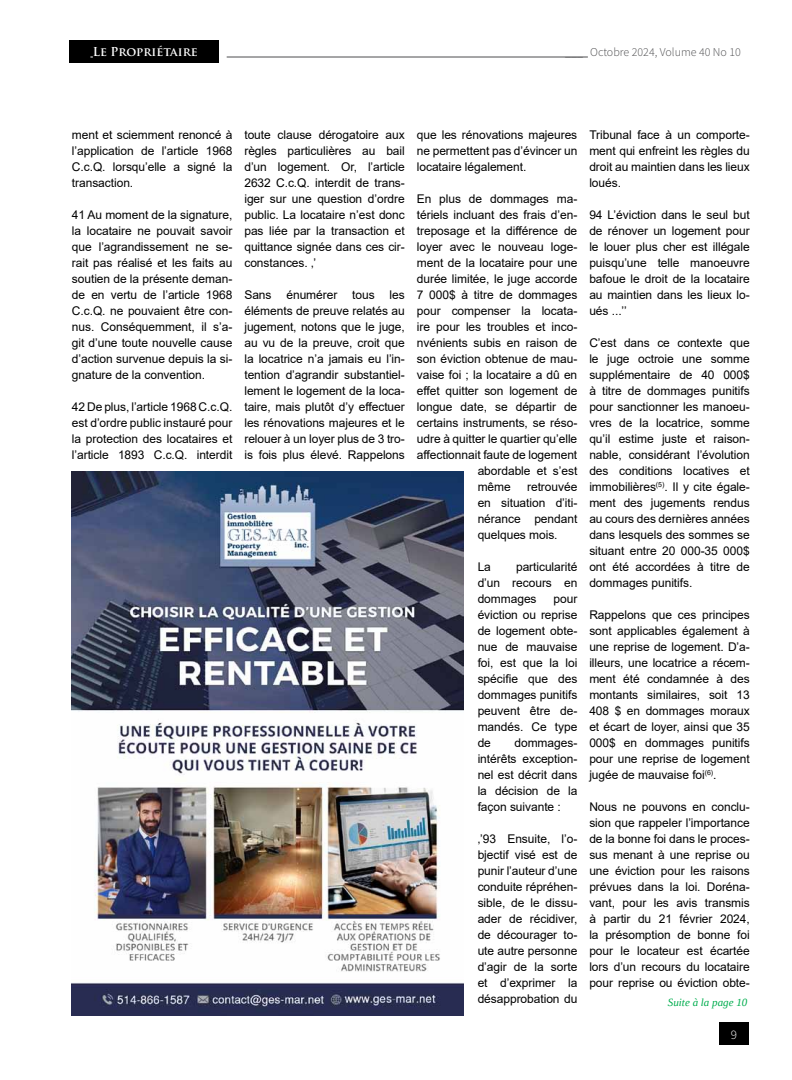
<style>
.page{position:relative;width:792px;height:1080px;background:#fff}
.page>*{position:absolute;margin:0;border:0;box-sizing:border-box;transform-origin:0 0}
.t1{font:300 13px "Source Sans Pro";color:#fff}
.t2{font:12px/16px "Arial";letter-spacing:-.005em;color:#000;text-align:justify}
.t3{font:300 12px "Source Sans Pro";color:#4d4d4f}
.t4{font:700 12px "Trajan Pro";color:#fff}
.t5{font:italic 11px "Liberation Serif";color:#00ad4e}
</style>
<div class="page">
<img style="left:71px;top:471px;width:392px;height:545px">
<hr style="left:227px;top:57px;width:361px;height:1px;background:#4d4d4f">
<div style="left:719px;top:1023px;width:30px;height:22px;background:#000"></div>
<div style="left:69px;top:40px;width:150px;height:23px;background:#000"></div>
<p class="t4" style="left:93px;top:44px;width:107px">Le Propriétaire</p>
<p class="t3" style="left:565px;top:44px;width:177px">___ Octobre 2024, Volume 40 No 10</p>
<p class="t2" style="left:72px;top:127px;width:162px">ment et sciemment renoncé à l’application de l’article 1968<br>C.c.Q. lorsqu’elle a signé la transaction.</p>
<p class="t2" style="left:72px;top:207px;width:162px">41 Au moment de la signature, la locataire ne pouvait savoir que l’agrandissement ne se&shy;rait pas réalisé et les faits au soutien de la présente deman&shy;de en vertu de l’article 1968<br>C.c.Q. ne pouvaient être con&shy;nus. Conséquemment, il s’a&shy;git d’une toute nouvelle cause d’action survenue depuis la si&shy;gnature de la convention.</p>
<p class="t2" style="left:72px;top:399px;width:162px">42 De plus, l’article 1968 C.c.Q. est d’ordre public instauré pour la protection des locataires et l’article 1893 C.c.Q. interdit</p>
<p class="t2" style="left:244px;top:127px;width:162px">toute clause dérogatoire aux règles particulières au bail d’un logement. Or, l’article 2632 C.c.Q. interdit de trans&shy;iger sur une question d’ordre public. La locataire n’est donc pas liée par la transaction et quittance signée dans ces cir&shy;constances. ‚’</p>
<p class="t2" style="left:244px;top:287px;width:162px">Sans énumérer tous les éléments de preuve relatés au jugement, notons que le juge, au vu de la preuve, croit que la locatrice n’a jamais eu l’in&shy;tention d’agrandir substantiel&shy;lement le logement de la loca&shy;taire, mais plutôt d’y effectuer les rénovations majeures et le relouer à un loyer plus de 3 tro&shy;is fois plus élevé. Rappelons</p>
<p class="t2" style="left:417px;top:127px;width:162px">que les rénovations majeures ne permettent pas d’évincer un locataire légalement.</p>
<p class="t2" style="left:417px;top:191px;width:162px">En plus de dommages ma-</p>
<p class="t2" style="left:417px;top:207px;width:162px">tériels incluant des frais d’en-</p>
<p class="t2" style="left:417px;top:223px;width:162px">treposage et la différence de</p>
<p class="t2" style="left:417px;top:239px;width:162px">loyer avec le nouveau loge-</p>
<p class="t2" style="left:417px;top:255px;width:162px">ment de la locataire pour une</p>
<p class="t2" style="left:417px;top:271px;width:162px">durée limitée, le juge accorde</p>
<p class="t2" style="left:417px;top:287px;width:162px">7 000$ à titre de dommages</p>
<p class="t2" style="left:417px;top:303px;width:162px">pour compenser la locata-</p>
<p class="t2" style="left:417px;top:319px;width:162px">ire pour les troubles et inco-</p>
<p class="t2" style="left:417px;top:335px;width:162px">nvénients subis en raison de</p>
<p class="t2" style="left:417px;top:351px;width:162px">son éviction obtenue de mau-</p>
<p class="t2" style="left:417px;top:367px;width:162px">vaise foi ; la locataire a dû en</p>
<p class="t2" style="left:417px;top:383px;width:162px">effet quitter son logement de</p>
<p class="t2" style="left:417px;top:399px;width:162px">longue date, se départir de</p>
<p class="t2" style="left:417px;top:415px;width:162px">certains instruments, se réso-</p>
<p class="t2" style="left:417px;top:431px;width:162px">udre à quitter le quartier qu’elle</p>
<p class="t2" style="left:417px;top:447px;width:162px">affectionnait faute de logement</p>
<p class="t2" style="left:478px;top:463px;width:101px">abordable et s’est</p>
<p class="t2" style="left:478px;top:479px;width:35px">même</p>
<p class="t2" style="left:478px;top:479px;width:101px;text-indent:49px">retrouvée en situation d’iti&shy;nérance pendant quelques mois.</p>
<p class="t2" style="left:478px;top:559px;width:15px">La</p>
<p class="t2" style="left:478px;top:559px;width:101px;text-indent:38px">particularité d’un recours en dommages</p>
<p class="t2" style="left:478px;top:591px;width:101px;text-indent:76px">pour éviction ou reprise de logement obte&shy;nue de mauvaise foi, est que la loi spécifie que des dommages punitifs peuvent être de&shy;mandés. Ce type de</p>
<p class="t2" style="left:478px;top:735px;width:101px;text-indent:37px">dommages&shy;intérêts exception&shy;nel est décrit dans la décision de la façon suivante :</p>
<p class="t2" style="left:478px;top:831px;width:101px">‚’93 Ensuite, l’o&shy;bjectif visé est de punir l’auteur d’une conduite répréhen&shy;sible, de le dissu&shy;ader de récidiver, de décourager to&shy;ute autre personne d’agir de la sorte et d’exprimer la désapprobation du</p>
<p class="t2" style="left:589px;top:127px;width:162px">Tribunal face à un comporte&shy;ment qui enfreint les règles du droit au maintien dans les lieux loués.</p>
<p class="t2" style="left:589px;top:207px;width:162px">94 L’éviction dans le seul but de rénover un logement pour le louer plus cher est illégale puisqu’une telle manoeuvre bafoue le droit de la locataire au maintien dans les lieux lo&shy;ués ...’’</p>
<p class="t2" style="left:589px;top:334px;width:162px">C’est dans ce contexte que le juge octroie une somme supplémentaire de 40 000$ à titre de dommages punitifs pour sanctionner les manoeu&shy;vres de la locatrice, somme qu’il estime juste et raison&shy;nable, considérant l’évolution des conditions locatives et immobilières<sup>(5)</sup>. Il y cite égale&shy;ment des jugements rendus au cours des dernières années dans lesquels des sommes se situant entre 20 000-35 000$ ont été accordées à titre de dommages punitifs.</p>
<p class="t2" style="left:589px;top:607px;width:162px">Rappelons que ces principes sont applicables également à une reprise de logement. D’a&shy;illeurs, une locatrice a récem&shy;ment été condamnée à des montants similaires, soit 13<br>408 $ en dommages moraux et écart de loyer, ainsi que 35<br>000$ en dommages punitifs pour une reprise de logement jugée de mauvaise foi<sup>(6)</sup>.</p>
<p class="t2" style="left:589px;top:799px;width:162px">Nous ne pouvons en conclu&shy;sion que rappeler l’importance de la bonne foi dans le proces&shy;sus menant à une reprise ou une éviction pour les raisons prévues dans la loi. Doréna&shy;vant, pour les avis transmis à partir du 21 février 2024, la présomption de bonne foi pour le locateur est écartée lors d’un recours du locataire pour reprise ou éviction obte-</p>
<p class="t5" style="left:668px;top:995px;width:81px">Suite à la page 10</p>
<p class="t1" style="left:731px;top:1027px;width:8px">9</p>
</div>
